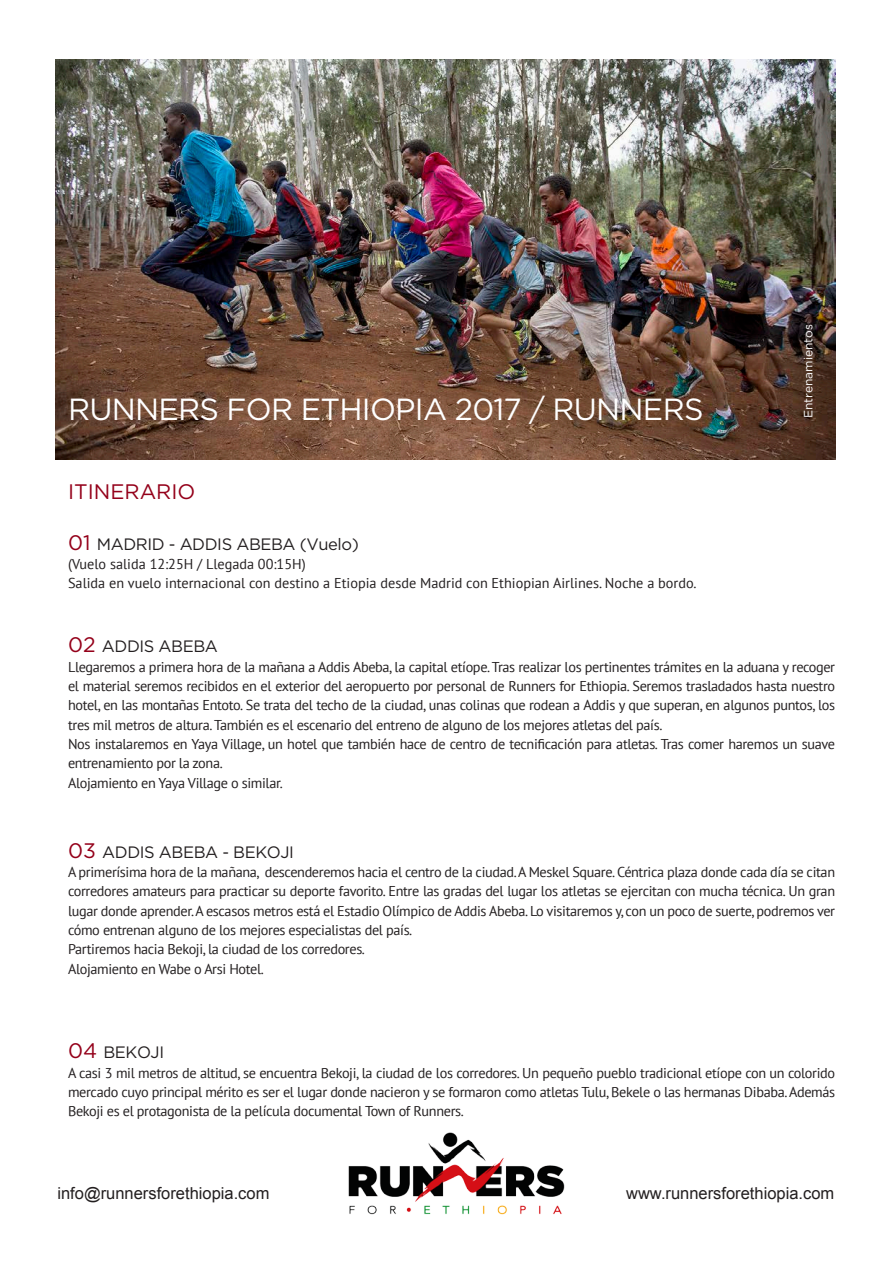
<style>
.page{position:relative;width:893px;height:1263px;background:#fff}
.page>*{position:absolute;margin:0;border:0;box-sizing:border-box;transform-origin:0 0}
.t1{font:30.6px "Gotham";letter-spacing:-.025em;color:#fff}
.t2{font:21px "Gotham";color:#94001a}
.t3{font:16.5px "Gotham";letter-spacing:-.025em;color:#231f20}
.t4{font:16.5px "Arial";color:#231f20}
.t5{font:14.25px/19.4px "PT Sans";letter-spacing:-.025em;color:#231f20;text-align:justify}
.t6{font:14.25px "PT Sans";color:#231f20}
.t7{font:12px "Gotham";color:#fff}
.s1{font-size:21px;color:#94001a}
</style>
<div class="page">
<img style="left:348px;top:1132px;width:217px;height:83px">
<img style="left:55px;top:60px;width:780px;height:399px">
<p class="t1" style="left:68px;top:392px;width:637px">RUNNERS FOR ETHIOPIA 2017 / RUNNERS</p>
<p class="t2" style="left:68px;top:480px;width:129px">ITINERARIO</p>
<p class="t3" style="left:68px;top:535px;width:292px"><span class="s1">01</span> MADRID - ADDIS ABEBA (Vuelo)</p>
<p class="t6" style="left:68px;top:555px;width:239px">(Vuelo salida 12:25H / Llegada 00:15H)</p>
<p class="t6" style="left:68px;top:574px;width:630px">Salida en vuelo internacional con destino a Etiopia desde Madrid con Ethiopian Airlines. Noche a bordo.</p>
<p class="t7" style="left:801px;top:418px;width:96px;rotate:-90deg">Entrenamientos</p>
<p class="t3" style="left:68px;top:637px;width:151px"><span class="s1">02</span> ADDIS ABEBA</p>
<p class="t5" style="left:68px;top:657px;width:769px">Llegaremos a primera hora de la mañana a Addis Abeba, la capital etíope. Tras realizar los pertinentes trámites en la aduana y recoger el material seremos recibidos en el exterior del aeropuerto por personal de Runners for Ethiopia. Seremos trasladados hasta nuestro hotel, en las montañas Entoto. Se trata del techo de la ciudad, unas colinas que rodean a Addis y que superan, en algunos puntos, los tres mil metros de altura. También es el escenario del entreno de alguno de los mejores atletas del país.</p>
<p class="t5" style="left:68px;top:734px;width:769px">Nos instalaremos en Yaya Village, un hotel que también hace de centro de tecnificación para atletas. Tras comer haremos un suave entrenamiento por la zona.</p>
<p class="t5" style="left:68px;top:773px;width:216px">Alojamiento en Yaya Village o similar.</p>
<p class="t3" style="left:68px;top:842px;width:227px"><span class="s1">03</span> ADDIS ABEBA - BEKOJI</p>
<p class="t5" style="left:68px;top:862px;width:769px">A primerísima hora de la mañana, descenderemos hacia el centro de la ciudad. A Meskel Square. Céntrica plaza donde cada día se citan corredores amateurs para practicar su deporte favorito. Entre las gradas del lugar los atletas se ejercitan con mucha técnica. Un gran lugar donde aprender. A escasos metros está el Estadio Olímpico de Addis Abeba. Lo visitaremos y, con un poco de suerte, podremos ver cómo entrenan alguno de los mejores especialistas del país.</p>
<p class="t5" style="left:68px;top:939px;width:298px">Partiremos hacia Bekoji, la ciudad de los corredores.</p>
<p class="t5" style="left:68px;top:958px;width:197px">Alojamiento en Wabe o Arsi Hotel.</p>
<p class="t3" style="left:68px;top:1043px;width:98px"><span class="s1">04</span> BEKOJI</p>
<p class="t5" style="left:68px;top:1062px;width:769px">A casi 3 mil metros de altitud, se encuentra Bekoji, la ciudad de los corredores. Un pequeño pueblo tradicional etíope con un colorido mercado cuyo principal mérito es ser el lugar donde nacieron y se formaron como atletas Tulu, Bekele o las hermanas Dibaba. Además Bekoji es el protagonista de la película documental Town of Runners.</p>
<p class="t4" style="left:57px;top:1182px;width:214px">info@runnersforethiopia.com</p>
<p class="t4" style="left:626px;top:1182px;width:210px">www.runnersforethiopia.com</p>
</div>
